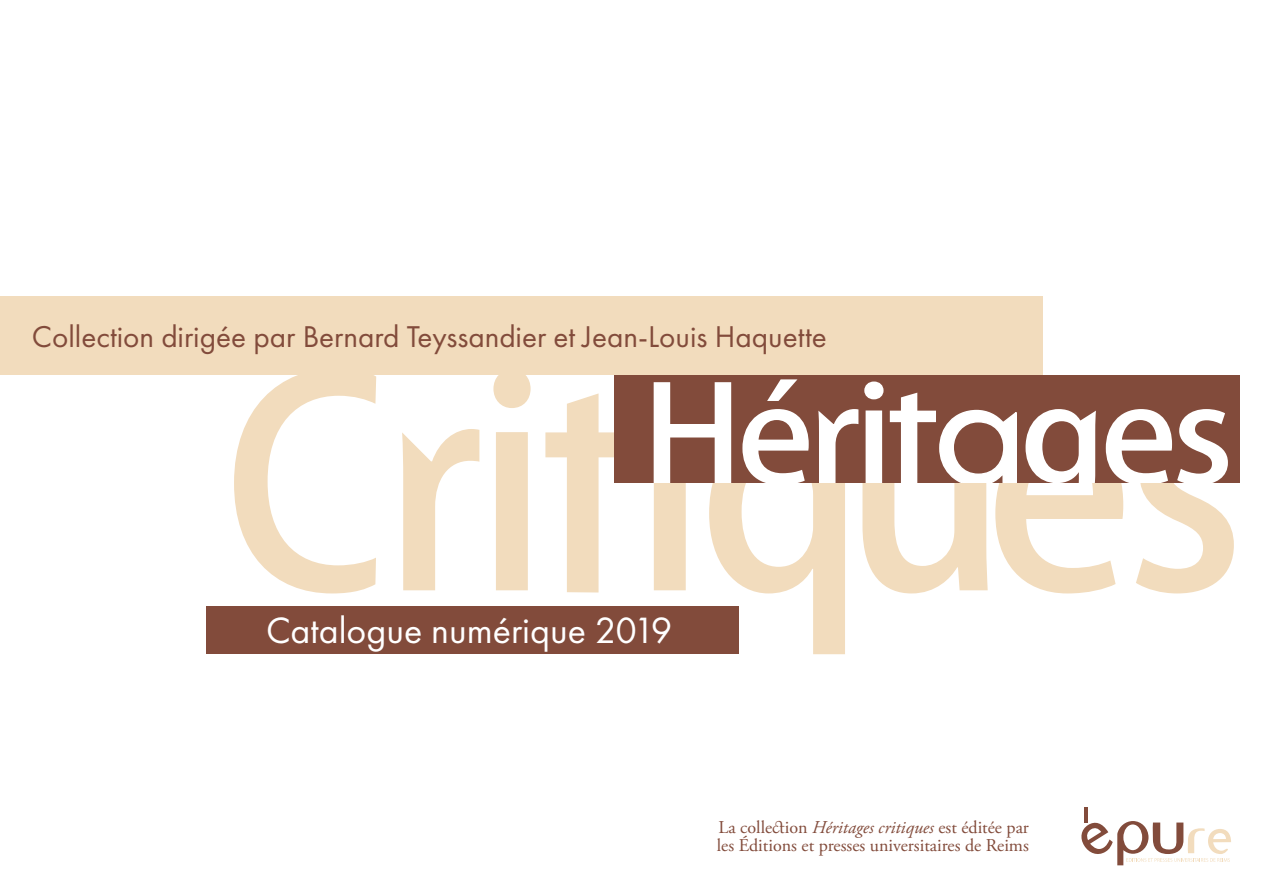
<style>
.page{position:relative;width:1263px;height:893px;background:#fff}
.page>*{position:absolute;margin:0;border:0;box-sizing:border-box;transform-origin:0 0}
.t1{font:37.95px "Futura PT";color:#fff}
.t2{font:31.2px "Futura PT";color:#824b3b}
.t3{font:18px/18px "Adobe Garamond Pro";color:#824b3b}
.s1{font-style:italic}
</style>
<div class="page">
<div style="left:206px;top:607px;width:533px;height:47px;background:#824b3b"></div>
<hr style="left:1084px;top:807px;width:3px;height:15px;background:#824b3b">
<svg style="left:1081px;top:821px;width:150px;height:44px"></svg>
<svg style="left:234px;top:368px;width:1000px;height:286px"></svg>
<div style="left:614px;top:375px;width:625px;height:107px;background:#824b3b"></div>
<svg style="left:1025px;top:409px;width:203px;height:73px"></svg>
<svg style="left:654px;top:379px;width:363px;height:103px"></svg>
<div style="left:0;top:296px;width:1042px;height:79px;background:#f2dcbd"></div>
<h2 class="t2" style="left:32px;top:318px;width:796px">Collection dirigée par Bernard Teyssandier et Jean-Louis Haquette</h2>
<h1 class="t1" style="left:266px;top:608px;width:408px">Catalogue numérique 2019</h1>
<p class="t3" style="left:717px;top:819px;width:314px">La collection <span class="s1">Héritages critiques</span> est éditée par les Éditions et presses universitaires de Reims</p>
</div>
